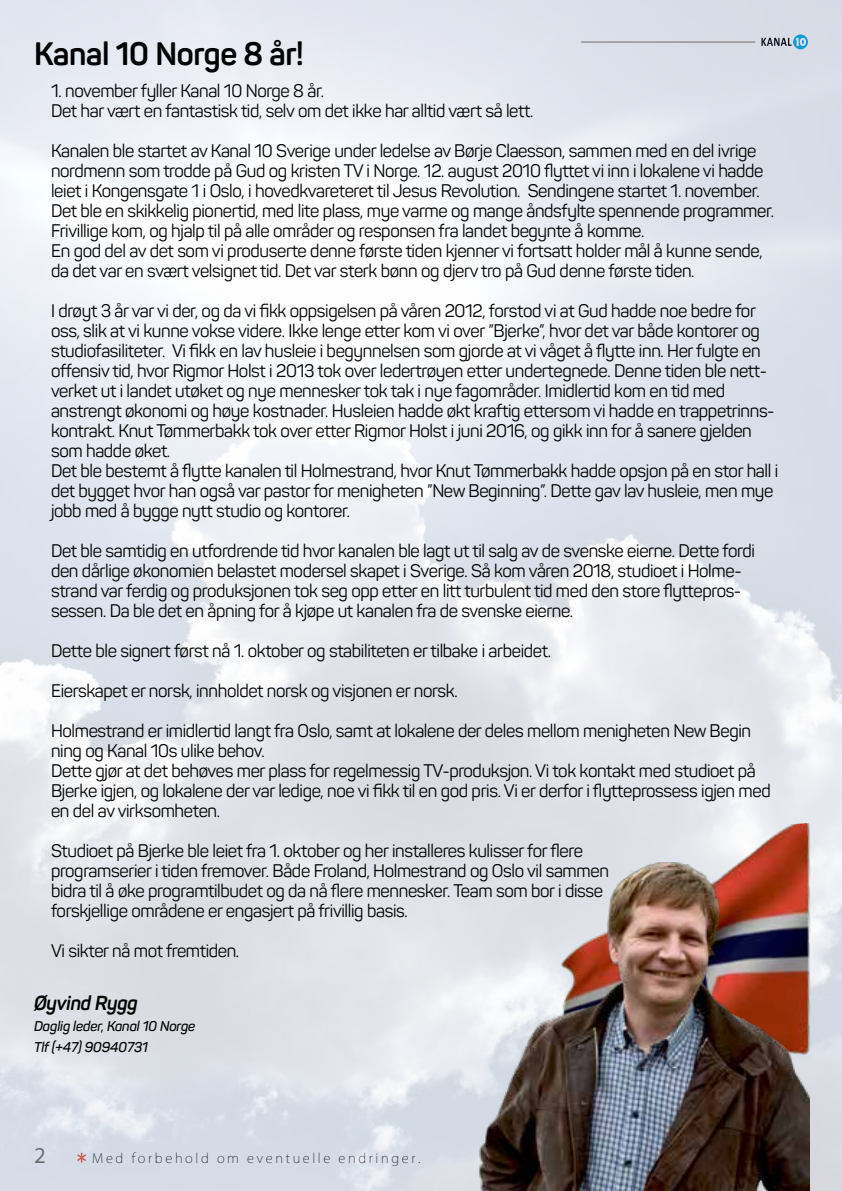
<style>
.page{position:relative;width:842px;height:1191px;background:#fff}
.page>*{position:absolute;margin:0;border:0;box-sizing:border-box;transform-origin:0 0}
.t1{font:700 32px "Panton";letter-spacing:-.01em;color:#000}
.t2{font:32px "Myriad Arabic";color:#7a746e}
.t3{font:italic 700 20px "Panton";letter-spacing:-.015em;color:#000;scale:.96 1}
.t4{font:18px/20px "Panton";letter-spacing:-.02em;color:#000}
.t5{font:italic 600 14px/21px "Panton";letter-spacing:-.01em;color:#000}
.t6{font:200 13px "Koz Go Pro";letter-spacing:.2em;color:#000}
</style>
<div class="page">
<img style="left:0;top:0;width:842px;height:1191px">
<img style="left:494px;top:821px;width:348px;height:278px">
<img style="left:478px;top:862px;width:331px;height:329px">
<hr style="left:581px;top:42px;width:174px;height:1px;background:#746d66">
<h1 class="t1" style="left:34px;top:34px;width:271px">Kanal 10 Norge 8 år!</h1>
<p class="t4" style="left:51px;top:81px;width:484px">1. november fyller Kanal 10 Norge 8 år.<br>Det har vært en fantastisk tid, selv om det ikke har alltid vært så lett.</p>
<p class="t4" style="left:51px;top:141px;width:724px">Kanalen ble startet av Kanal 10 Sverige under ledelse av Børje Claesson, sammen med en del ivrige nordmenn som trodde på Gud og kristen TV i Norge. 12. august 2010 flyttet vi inn i lokalene vi hadde leiet i Kongensgate 1 i Oslo, i hovedkvareteret til Jesus Revolution. Sendingene startet 1. november.<br>Det ble en skikkelig pionertid, med lite plass, mye varme og mange åndsfylte spennende programmer.<br>Frivillige kom, og hjalp til på alle områder og responsen fra landet begynte å komme.<br>En god del av det som vi produserte denne første tiden kjenner vi fortsatt holder mål å kunne sende, da det var en svært velsignet tid. Det var sterk bønn og djerv tro på Gud denne første tiden.</p>
<p class="t4" style="left:51px;top:301px;width:729px">I drøyt 3 år var vi der, og da vi fikk oppsigelsen på våren 2012, forstod vi at Gud hadde noe bedre for oss, slik at vi kunne vokse videre. Ikke lenge etter kom vi over ”Bjerke”, hvor det var både kontorer og studiofasiliteter. Vi fikk en lav husleie i begynnelsen som gjorde at vi våget å flytte inn. Her fulgte en offensiv tid, hvor Rigmor Holst i 2013 tok over ledertrøyen etter undertegnede. Denne tiden ble nett&shy;verket ut i landet utøket og nye mennesker tok tak i nye fagområder. Imidlertid kom en tid med anstrengt økonomi og høye kostnader. Husleien hadde økt kraftig ettersom vi hadde en trappetrinns&shy;kontrakt. Knut Tømmerbakk tok over etter Rigmor Holst i juni 2016, og gikk inn for å sanere gjelden som hadde øket.<br>Det ble bestemt å flytte kanalen til Holmestrand, hvor Knut Tømmerbakk hadde opsjon på en stor hall i det bygget hvor han også var pastor for menigheten ”New Beginning”. Dette gav lav husleie, men mye jobb med å bygge nytt studio og kontorer.</p>
<p class="t4" style="left:51px;top:541px;width:705px">Det ble samtidig en utfordrende tid hvor kanalen ble lagt ut til salg av de svenske eierne. Dette fordi den dårlige økonomien belastet modersel skapet i Sverige. Så kom våren 2018, studioet i Holme&shy;strand var ferdig og produksjonen tok seg opp etter en litt turbulent tid med den store flyttepros&shy;sessen. Da ble det en åpning for å kjøpe ut kanalen fra de svenske eierne.</p>
<p class="t4" style="left:51px;top:641px;width:501px">Dette ble signert først nå 1. oktober og stabiliteten er tilbake i arbeidet.</p>
<p class="t4" style="left:51px;top:681px;width:408px">Eierskapet er norsk, innholdet norsk og visjonen er norsk.</p>
<p class="t4" style="left:51px;top:721px;width:721px">Holmestrand er imidlertid langt fra Oslo, samt at lokalene der deles mellom menigheten New Begin ning og Kanal 10s ulike behov.<br>Dette gjør at det behøves mer plass for regelmessig TV-produksjon. Vi tok kontakt med studioet på Bjerke igjen, og lokalene der var ledige, noe vi fikk til en god pris. Vi er derfor i flytteprossess igjen med en del av virksomheten.</p>
<p class="t4" style="left:51px;top:841px;width:559px">Studioet på Bjerke ble leiet fra 1. oktober og her installeres kulisser for flere programserier i tiden fremover. Både Froland, Holmestrand og Oslo vil sammen bidra til å øke programtilbudet og da nå flere mennesker. Team som bor i disse forskjellige områdene er engasjert på frivillig basis.</p>
<p class="t4" style="left:51px;top:941px;width:190px">Vi sikter nå mot fremtiden.</p>
<p class="t3" style="left:34px;top:990px;width:110px">Øyvind Rygg</p>
<p class="t5" style="left:34px;top:1015px;width:163px">Daglig leder, Kanal 10 Norge<br>Tlf (+47) 90940731</p>
<h1 class="t2" style="left:34px;top:1133px;width:13px">2</h1>
<p class="t6" style="left:92px;top:1149px;width:329px">Med forbehold om eventuelle endringer.</p>
</div>
